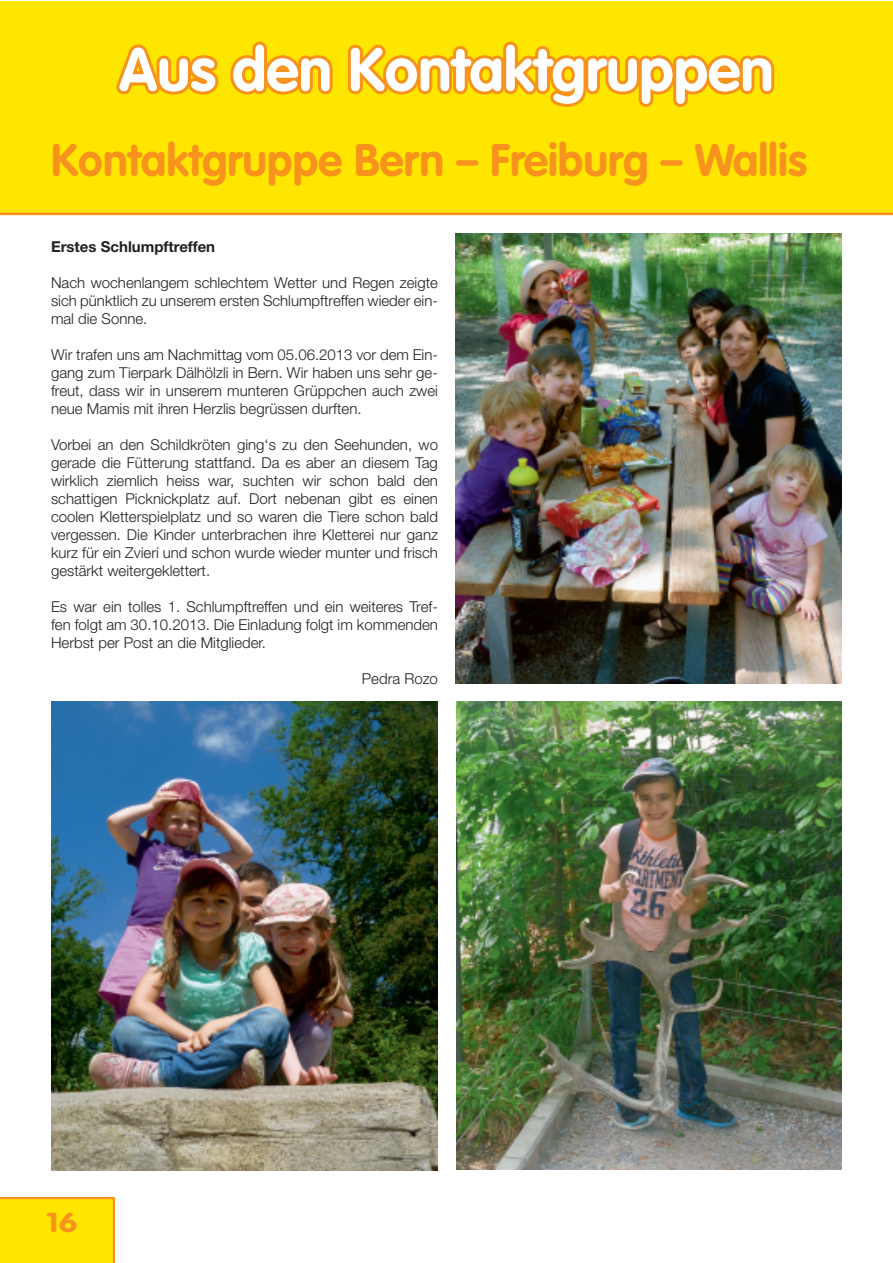
<style>
.page{position:relative;width:893px;height:1263px;background:#fff}
.page>*{position:absolute;margin:0;border:0;box-sizing:border-box;transform-origin:0 0}
.t1{font:700 60px "VAG Rounded Std";color:#fff}
.t2{font:700 45px "VAG Rounded Std";color:#f7931d}
.t3{font:700 27px "VAG Rounded Std";color:#f7931d;scale:1.26 1}
.t4{font:300 15px/18px "Helvetica Neue LT Std";color:#231f20;text-align:justify}
.t5{font:700 15px "Helvetica Neue LT Std";color:#231f20}
</style>
<div class="page">
<svg style="left:0;top:1197px;width:115px;height:66px;background:#fee102"></svg>
<div style="left:0;top:1px;width:892px;height:212px;background:#ffe601"></div>
<svg style="left:116px;top:44px;width:103px;height:51px"></svg>
<svg style="left:230px;top:41px;width:103px;height:54px"></svg>
<svg style="left:347px;top:41px;width:428px;height:66px"></svg>
<hr style="left:0;top:213px;width:892px;height:2px;background:#f7931d">
<img style="left:51px;top:702px;width:387px;height:468px">
<img style="left:455px;top:234px;width:387px;height:450px">
<img style="left:456px;top:702px;width:386px;height:467px">
<h1 class="t1" style="left:119px;top:35px;width:656px">Aus den Kontaktgruppen</h1>
<h2 class="t2" style="left:51px;top:134px;width:757px">Kontaktgruppe Bern – Freiburg – Wallis</h2>
<p class="t5" style="left:51px;top:237px;width:166px">Erstes Schlumpftreffen</p>
<p class="t4" style="left:51px;top:273px;width:388px">Nach wochenlangem schlechtem Wetter und Regen zeigte sich pünktlich zu unserem ersten Schlumpftreffen wieder ein&shy;mal die Sonne.</p>
<p class="t4" style="left:51px;top:345px;width:388px">Wir trafen uns am Nachmittag vom 05.06.2013 vor dem Ein&shy;gang zum Tierpark Dälhölzli in Bern. Wir haben uns sehr ge&shy;freut, dass wir in unserem munteren Grüppchen auch zwei neue Mamis mit ihren Herzlis begrüssen durften.</p>
<p class="t4" style="left:51px;top:435px;width:388px">Vorbei an den Schildkröten ging‘s zu den Seehunden, wo gerade die Fütterung stattfand. Da es aber an diesem Tag wirklich ziemlich heiss war, suchten wir schon bald den schattigen Picknickplatz auf. Dort nebenan gibt es einen coolen Kletterspielplatz und so waren die Tiere schon bald vergessen. Die Kinder unterbrachen ihre Kletterei nur ganz kurz für ein Zvieri und schon wurde wieder munter und frisch gestärkt weitergeklettert.</p>
<p class="t4" style="left:51px;top:597px;width:388px">Es war ein tolles 1. Schlumpftreffen und ein weiteres Tref&shy;fen folgt am 30.10.2013. Die Einladung folgt im kommenden Herbst per Post an die Mitglieder.</p>
<p class="t4" style="left:362px;top:669px;width:78px">Pedra Rozo</p>
<h3 class="t3" style="left:46px;top:1206px;width:27px">16</h3>
</div>
